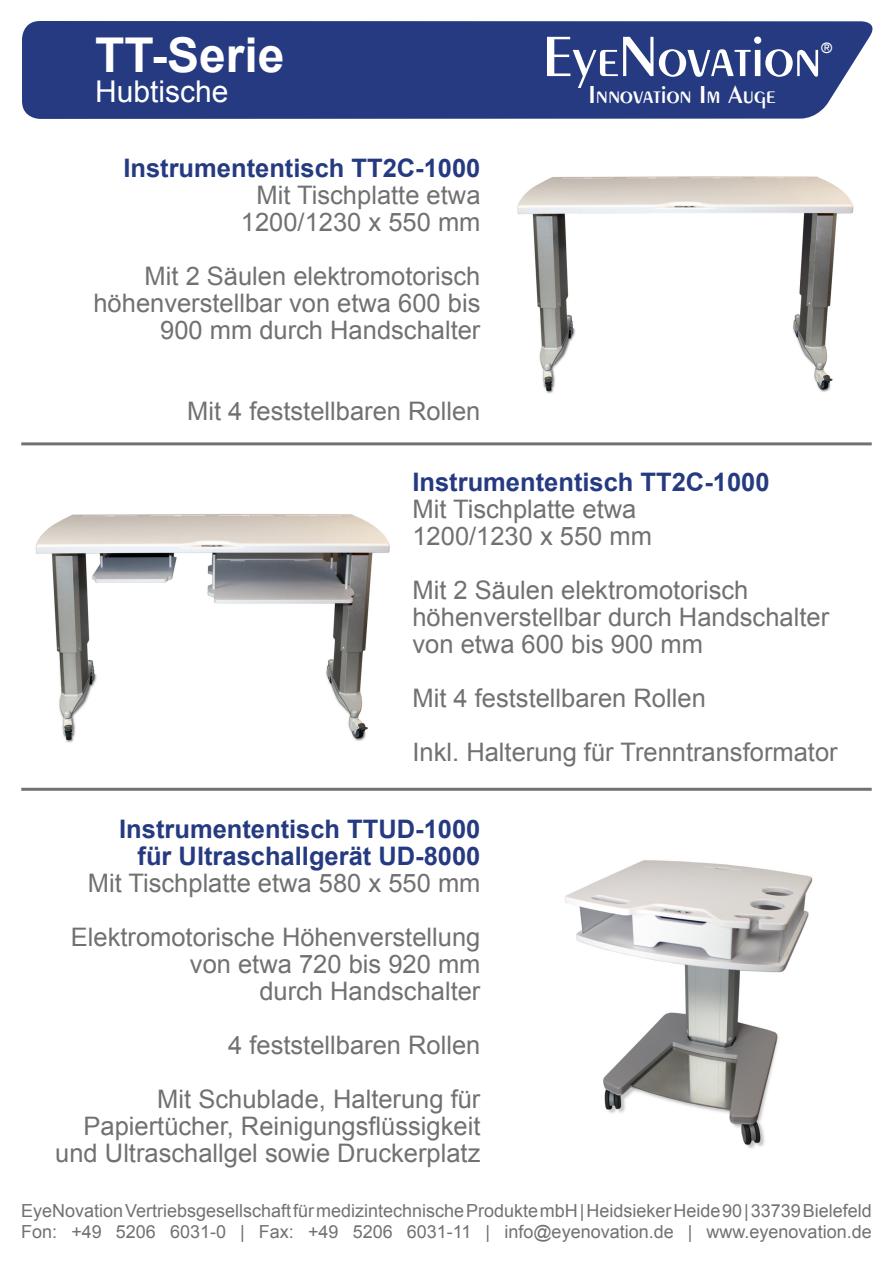
<style>
.page{position:relative;width:893px;height:1263px;background:#fff}
.page>*{position:absolute;margin:0;border:0;box-sizing:border-box;transform-origin:0 0}
.t1{font:60.6px "Penguin Plain";color:#fff}
.t2{font:700 48px "Arial";color:#fff}
.t3{font:30px "Arial";color:#fff}
.t4{font:26.55px "Penguin Plain";color:#fff}
.t5{font:25.5px/27px "Arial";color:#707271;text-align:right}
.t6{font:700 25.5px/27px "Arial";color:#253a81;text-align:right}
.t7{font:18px/21.6px "Arial";color:#707271}
.t8{font:15.75px "Penguin Plain";color:#fff}
.s1{font-weight:700;color:#253a81}
.s2{font-weight:400;color:#707271}
</style>
<div class="page">
<div style="left:22px;top:21px;width:851px;height:98px;background:#253a81"></div>
<img style="left:517px;top:176px;width:337px;height:218px">
<img style="left:35px;top:514px;width:355px;height:229px">
<img style="left:565px;top:860px;width:248px;height:289px">
<hr style="left:21px;top:442px;width:851px;height:3px;background:#707271">
<hr style="left:21px;top:788px;width:851px;height:3px;background:#707271">
<p class="t2" style="left:95px;top:24px;width:191px">TT-Serie</p>
<p class="t3" style="left:95px;top:72px;width:135px">Hubtische</p>
<p class="t5" style="left:123px;top:155px;width:359px"><span class="s1">Instrumententisch TT2C-1000<br></span>Mit Tischplatte etwa<br>1200/1230 x 550 mm</p>
<p class="t5" style="left:93px;top:263px;width:388px">Mit 2 Säulen elektromotorisch höhenverstellbar von etwa 600 bis<br>900 mm durch Handschalter</p>
<p class="t5" style="left:187px;top:398px;width:295px">Mit 4 feststellbaren Rollen</p>
<p class="t1" style="left:542px;top:20px;width:281px">EyeNovation</p>
<p class="t4" style="left:588px;top:78px;width:189px">Innovation Im Auge</p>
<p class="t8" style="left:820px;top:38px;width:14px">®</p>
<p class="t5" style="left:412px;top:468px;width:359px;text-align:left"><span class="s1">Instrumententisch TT2C-1000<br></span>Mit Tischplatte etwa<br>1200/1230 x 550 mm</p>
<p class="t5" style="left:412px;top:576px;width:418px;text-align:left">Mit 2 Säulen elektromotorisch höhenverstellbar durch Handschalter von etwa 600 bis 900 mm</p>
<p class="t5" style="left:412px;top:684px;width:295px">Mit 4 feststellbaren Rollen</p>
<p class="t5" style="left:412px;top:738px;width:427px">Inkl. Halterung für Trenntransformator</p>
<p class="t6" style="left:88px;top:816px;width:394px">Instrumententisch TTUD-1000 für Ultraschallgerät UD-8000<br><span class="s2">Mit Tischplatte etwa 580 x 550 mm</span></p>
<p class="t5" style="left:71px;top:924px;width:411px">Elektromotorische Höhenverstellung von etwa 720 bis 920 mm<br>durch Handschalter</p>
<p class="t5" style="left:228px;top:1032px;width:254px">4 feststellbaren Rollen</p>
<p class="t5" style="left:55px;top:1086px;width:427px">Mit Schublade, Halterung für<br>Papiertücher, Reinigungsflüssigkeit und Ultraschallgel sowie Druckerplatz</p>
<p class="t7" style="left:21px;top:1199px;width:852px">EyeNovation Vertriebsgesellschaft für medizintechnische Produkte mbH | Heidsieker Heide 90 | 33739 Bielefeld<br>Fon: +49 5206 6031-0 | Fax: +49 5206 6031-11 | info@eyenovation.de | www.eyenovation.de</p>
</div>
